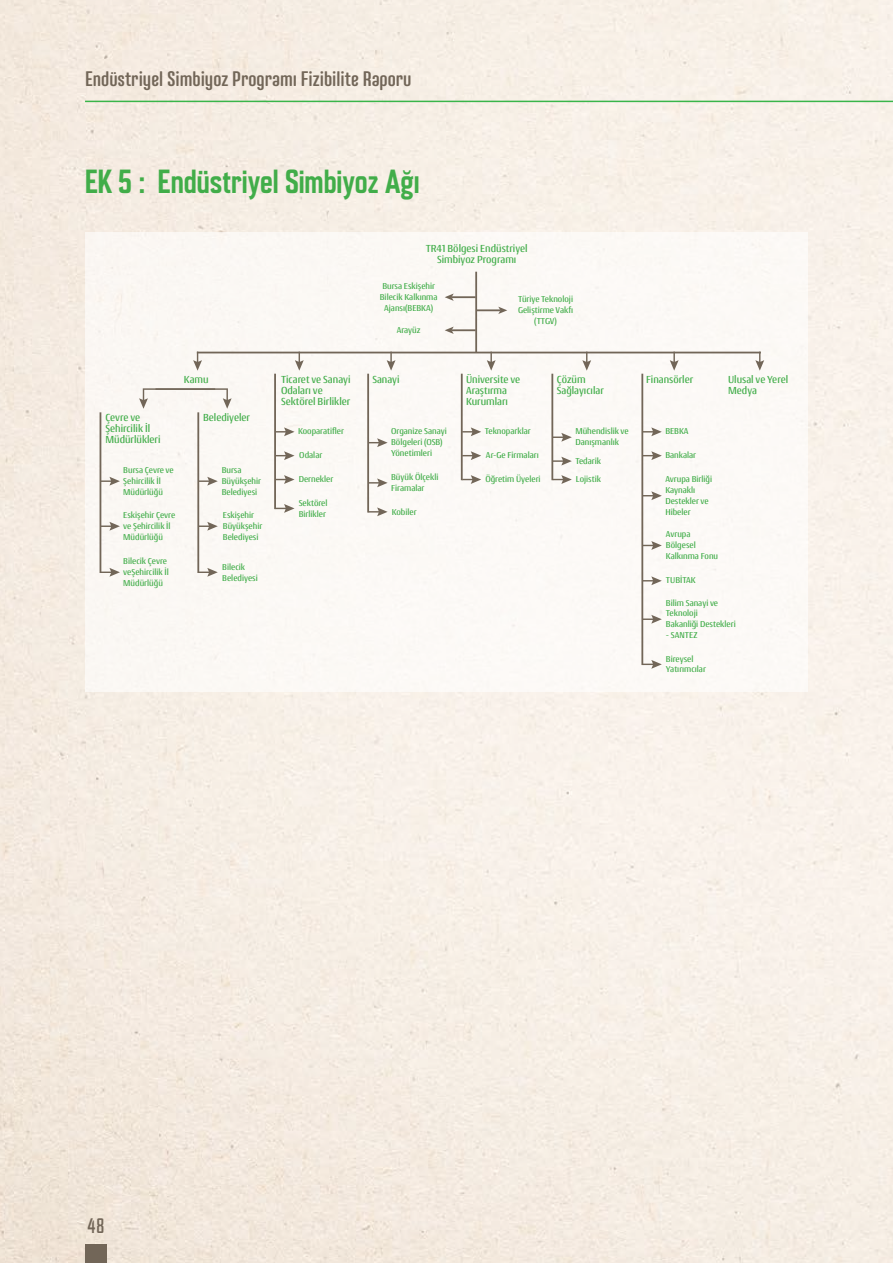
<style>
.page{position:relative;width:893px;height:1263px;background:#fff}
.page>*{position:absolute;margin:0;border:0;box-sizing:border-box;transform-origin:0 0}
.t1{font:500 condensed 30px "Enamela";color:#41ad49}
.t2{font:600 21px "Nephrite";color:#726658}
.t3{font:condensed 21px "Agency Gothic CT";color:#726658}
.t4{font:500 10.8px/11.2px "Conto Narrow";color:#41ad49}
.t5{font:500 9px/10.8px "Conto Narrow";color:#41ad49}
</style>
<div class="page">
<img style="left:0;top:0;width:893px;height:1263px">
<div style="left:85px;top:1244px;width:21px;height:19px;background:#726658"></div>
<hr style="left:85px;top:101px;width:808px;height:1px;background:#39b54a">
<div style="left:85px;top:232px;width:723px;height:459px;background:#fcf9f5"></div>
<svg style="left:139px;top:388px;width:93px;height:21px"></svg>
<hr style="left:475px;top:272px;width:2px;height:81px;background:#726658">
<svg style="left:445px;top:293px;width:9px;height:8px"></svg>
<hr style="left:451px;top:296px;width:25px;height:2px;background:#726658">
<svg style="left:445px;top:327px;width:9px;height:7px"></svg>
<hr style="left:451px;top:329px;width:25px;height:2px;background:#726658">
<svg style="left:498px;top:307px;width:9px;height:7px"></svg>
<hr style="left:476px;top:309px;width:25px;height:2px;background:#726658">
<hr style="left:197px;top:352px;width:564px;height:1px;background:#726658">
<svg style="left:193px;top:352px;width:9px;height:19px"></svg>
<svg style="left:295px;top:353px;width:9px;height:18px"></svg>
<svg style="left:387px;top:353px;width:8px;height:18px"></svg>
<svg style="left:487px;top:353px;width:9px;height:18px"></svg>
<svg style="left:582px;top:353px;width:9px;height:18px"></svg>
<svg style="left:670px;top:353px;width:9px;height:18px"></svg>
<svg style="left:755px;top:353px;width:9px;height:18px"></svg>
<svg style="left:463px;top:427px;width:18px;height:9px"></svg>
<svg style="left:463px;top:451px;width:18px;height:9px"></svg>
<svg style="left:462px;top:475px;width:19px;height:9px"></svg>
<hr style="left:461px;top:374px;width:2px;height:106px;background:#726658">
<svg style="left:276px;top:427px;width:19px;height:9px"></svg>
<svg style="left:276px;top:451px;width:19px;height:9px"></svg>
<svg style="left:276px;top:475px;width:19px;height:9px"></svg>
<svg style="left:275px;top:504px;width:20px;height:9px"></svg>
<hr style="left:274px;top:374px;width:2px;height:135px;background:#726658">
<svg style="left:199px;top:477px;width:19px;height:9px"></svg>
<svg style="left:199px;top:522px;width:19px;height:9px"></svg>
<svg style="left:199px;top:568px;width:19px;height:9px"></svg>
<hr style="left:197px;top:412px;width:2px;height:161px;background:#726658">
<svg style="left:101px;top:477px;width:19px;height:9px"></svg>
<svg style="left:101px;top:522px;width:19px;height:9px"></svg>
<svg style="left:101px;top:568px;width:19px;height:9px"></svg>
<hr style="left:100px;top:412px;width:1px;height:161px;background:#726658">
<svg style="left:553px;top:433px;width:19px;height:9px"></svg>
<svg style="left:553px;top:457px;width:19px;height:8px"></svg>
<svg style="left:553px;top:475px;width:19px;height:9px"></svg>
<hr style="left:551px;top:374px;width:2px;height:106px;background:#726658">
<svg style="left:643px;top:427px;width:19px;height:9px"></svg>
<svg style="left:643px;top:451px;width:19px;height:9px"></svg>
<svg style="left:643px;top:491px;width:19px;height:9px"></svg>
<svg style="left:643px;top:541px;width:19px;height:9px"></svg>
<svg style="left:643px;top:576px;width:19px;height:9px"></svg>
<svg style="left:643px;top:615px;width:19px;height:9px"></svg>
<svg style="left:643px;top:660px;width:19px;height:9px"></svg>
<hr style="left:641px;top:374px;width:2px;height:291px;background:#726658">
<svg style="left:369px;top:438px;width:19px;height:9px"></svg>
<svg style="left:369px;top:478px;width:19px;height:9px"></svg>
<svg style="left:369px;top:507px;width:19px;height:9px"></svg>
<hr style="left:367px;top:374px;width:2px;height:138px;background:#726658">
<h2 class="t2" style="left:85px;top:67px;width:328px">Endüstriyel Simbiyoz Programı Fizibilite Raporu</h2>
<h1 class="t1" style="left:85px;top:157px;width:336px">EK 5 : Endüstriyel Simbiyoz Ağı</h1>
<p class="t4" style="left:426px;top:242px;width:103px;text-align:center">TR41 Bölgesi Endüstriyel<br>Simbiyoz Programı</p>
<p class="t4" style="left:184px;top:373px;width:26px">Kamu</p>
<p class="t4" style="left:105px;top:411px;width:57px">Çevre ve<br>Şehircilik İl<br>Müdürlükleri</p>
<p class="t4" style="left:203px;top:411px;width:48px">Belediyeler</p>
<p class="t5" style="left:123px;top:464px;width:52px">Bursa Çevre ve<br>Şehircilik İl<br>Müdürlüğü</p>
<p class="t5" style="left:123px;top:509px;width:53px">Eskişehir Çevre ve Şehircilik İl<br>Müdürlüğü</p>
<p class="t5" style="left:123px;top:555px;width:47px">Bilecik Çevre veŞehircilik İl<br>Müdürlüğü</p>
<p class="t5" style="left:222px;top:464px;width:41px">Bursa<br>Büyükşehir<br>Belediyesi</p>
<p class="t5" style="left:223px;top:509px;width:41px">Eskişehir<br>Büyükşehir<br>Belediyesi</p>
<p class="t5" style="left:222px;top:561px;width:37px">Bilecik<br>Belediyesi</p>
<p class="t5" style="left:380px;top:280px;width:59px;text-align:center">Bursa Eskişehir<br>Bilecik Kalkınma<br>Ajansı(BEBKA)</p>
<p class="t5" style="left:397px;top:324px;width:25px">Arayüz</p>
<p class="t5" style="left:518px;top:293px;width:57px;text-align:center">Türiye Teknoloji<br>Geliştirme Vakfı (TTGV)</p>
<p class="t4" style="left:281px;top:373px;width:71px">Ticaret ve Sanayi<br>Odaları ve<br>Sektörel Birlikler</p>
<p class="t4" style="left:372px;top:373px;width:29px">Sanayi</p>
<p class="t4" style="left:466px;top:373px;width:56px">Üniversite ve<br>Araştırma<br>Kurumları</p>
<p class="t4" style="left:557px;top:373px;width:48px">Çözüm<br>Sağlayıcılar</p>
<p class="t4" style="left:646px;top:373px;width:49px">Finansörler</p>
<p class="t4" style="left:728px;top:373px;width:62px">Ulusal ve Yerel<br>Medya</p>
<p class="t5" style="left:485px;top:426px;width:47px">Teknoparklar</p>
<p class="t5" style="left:486px;top:450px;width:54px">Ar-Ge Firmaları</p>
<p class="t5" style="left:485px;top:473px;width:57px">Öğretim Üyeleri</p>
<p class="t5" style="left:298px;top:426px;width:47px">Kooparatifler</p>
<p class="t5" style="left:299px;top:450px;width:24px">Odalar</p>
<p class="t5" style="left:299px;top:473px;width:36px">Dernekler</p>
<p class="t5" style="left:299px;top:497px;width:30px">Sektörel<br>Birlikler</p>
<p class="t5" style="left:575px;top:426px;width:55px">Mühendislik ve<br>Danışmanlık</p>
<p class="t5" style="left:575px;top:451px;width:27px;line-height:18.5px">Tedarik<br>Lojistik</p>
<p class="t5" style="left:391px;top:426px;width:57px">Organize Sanayi<br>Bölgeleri (OSB)<br>Yönetimleri</p>
<p class="t5" style="left:391px;top:471px;width:49px">Büyük Ölçekli<br>Firamalar</p>
<p class="t5" style="left:392px;top:506px;width:26px">Kobiler</p>
<p class="t5" style="left:665px;top:426px;width:25px">BEBKA</p>
<p class="t5" style="left:665px;top:450px;width:32px">Bankalar</p>
<p class="t5" style="left:665px;top:473px;width:48px">Avrupa Birliği<br>Kaynaklı<br>Destekler ve<br>Hibeler</p>
<p class="t5" style="left:666px;top:529px;width:54px">Avrupa<br>Bölgesel<br>Kalkınma Fonu</p>
<p class="t5" style="left:666px;top:575px;width:31px">TUBİTAK</p>
<p class="t5" style="left:666px;top:597px;width:71px">Bilim Sanayi ve<br>Teknoloji<br>Bakanliği Destekleri</p>
<p class="t5" style="left:666px;top:629px;width:33px">- SANTEZ</p>
<p class="t5" style="left:666px;top:653px;width:41px">Bireysel<br>Yatırımcılar</p>
<h2 class="t3" style="left:87px;top:1215px;width:19px">48</h2>
</div>
